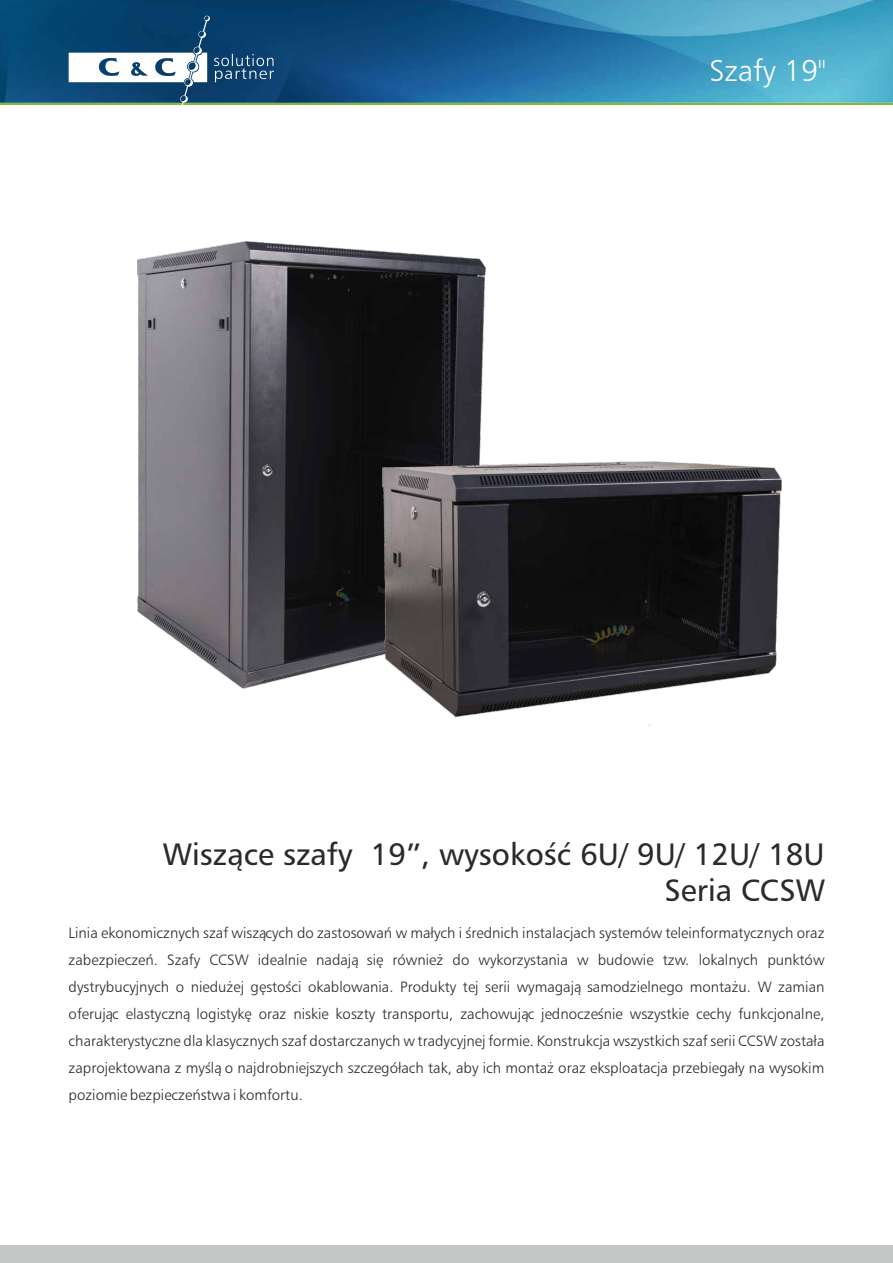
<style>
.page{position:relative;width:893px;height:1263px;background:#fff}
.page>*{position:absolute;margin:0;border:0;box-sizing:border-box;transform-origin:0 0}
.t1{font:31.05px/36px "Humanist 777 AT";color:#2b2a29;text-align:right}
.t2{font:30.15px "Humanist 777 Lt AT";color:#fefefe}
.t3{font:15px/27px "Humanist 777 Lt AT";color:#2b2a29;text-align:justify}
</style>
<div class="page">
<svg style="left:0;top:102px;width:893px;height:3px;background:#73b060"></svg>
<img style="left:0;top:0;width:893px;height:102px">
<svg style="left:69px;top:16px;width:205px;height:89px"></svg>
<div style="left:0;top:1245px;width:893px;height:18px;background:#c5c6c6"></div>
<img style="left:138px;top:242px;width:348px;height:447px">
<img style="left:382px;top:462px;width:399px;height:263px">
<h2 class="t2" style="left:709px;top:58px;width:118px">Szafy 19"</h2>
<h1 class="t1" style="left:163px;top:839px;width:664px">Wiszące szafy 19”, wysokość 6U/ 9U/ 12U/ 18U<br>Seria CCSW</h1>
<p class="t3" style="left:69px;top:921px;width:757px">Linia ekonomicznych szaf wiszących do zastosowań w małych i średnich instalacjach systemów teleinformatycznych oraz zabezpieczeń. Szafy CCSW idealnie nadają się również do wykorzystania w budowie tzw. lokalnych punktów dystrybucyjnych o niedużej gęstości okablowania. Produkty tej serii wymagają samodzielnego montażu. W zamian oferując elastyczną logistykę oraz niskie koszty transportu, zachowując jednocześnie wszystkie cechy funkcjonalne, charakterystyczne dla klasycznych szaf dostarczanych w tradycyjnej formie. Konstrukcja wszystkich szaf serii CCSW została zaprojektowana z myślą o najdrobniejszych szczegółach tak, aby ich montaż oraz eksploatacja przebiegały na wysokim poziomie bezpieczeństwa i komfortu.</p>
</div>
